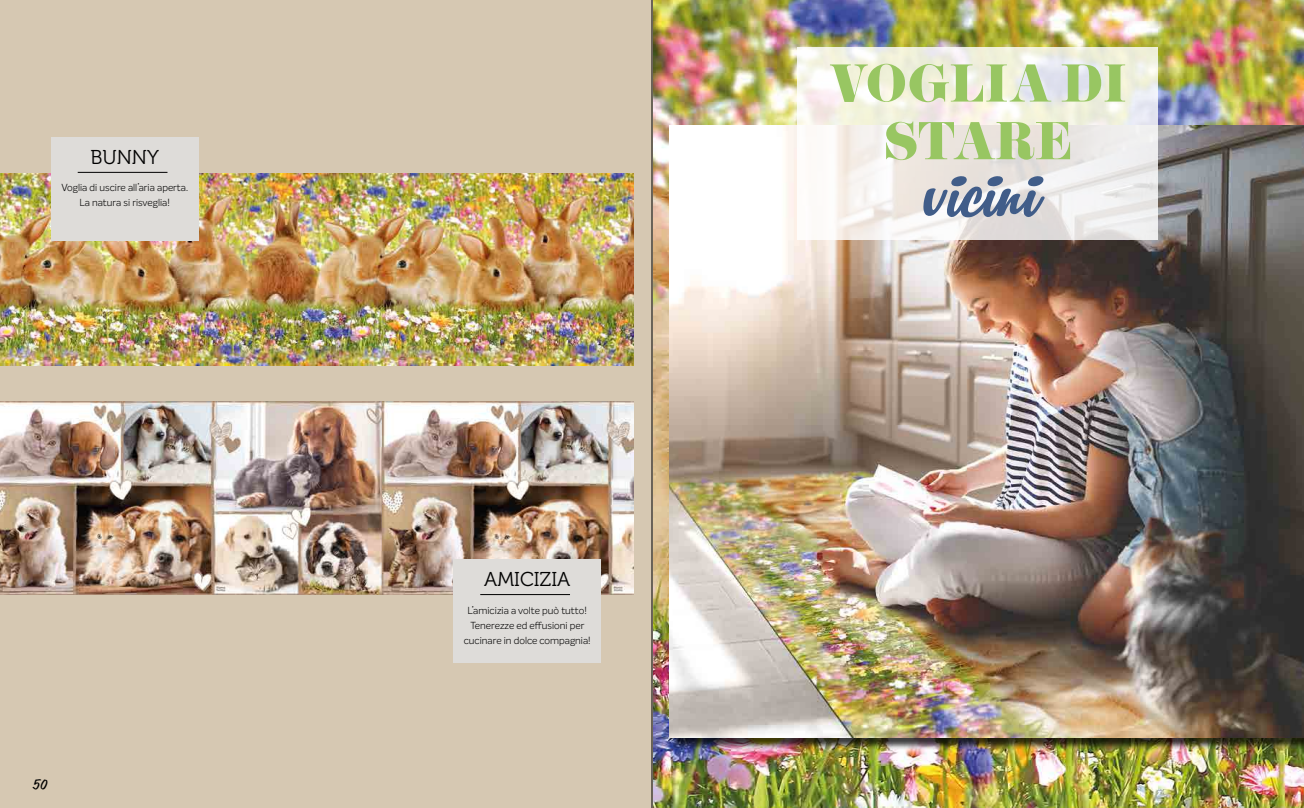
<style>
.page{position:relative;width:1304px;height:808px;background:#fff}
.page>*{position:absolute;margin:0;border:0;box-sizing:border-box;transform-origin:0 0}
.t1{font:italic 106.8px "Remachine Script Personal Use";color:#415d89}
.t2{font:55.7px/57.7px "Didoni URWD";color:#98c662;text-align:center}
.t3{font:20px "Museo 300";color:#000}
.t4{font:16px "Market Pro";color:#000}
.t5{font:300 10px/15px "Intelo";color:#000;text-align:center}
</style>
<div class="page">
<img style="left:652px;top:0;width:652px;height:808px">
<img style="left:0;top:0;width:652px;height:808px">
<img style="left:0;top:401px;width:633px;height:194px">
<div style="left:454px;top:560px;width:147px;height:103px;background:#dedcd9"></div>
<hr style="left:480px;top:594px;width:90px;height:1px;background:#000">
<div style="left:51px;top:138px;width:147px;height:103px;background:#dedcd9"></div>
<hr style="left:78px;top:172px;width:89px;height:1px;background:#000">
<div style="left:670px;top:127px;width:634px;height:623px;background:#000;opacity:.75"></div>
<img style="left:669px;top:126px;width:635px;height:611px">
<svg style="left:798px;top:47px;width:360px;height:193px"></svg>
<h3 class="t3" style="left:90px;top:146px;width:70px">BUNNY</h3>
<p class="t5" style="left:61px;top:180px;width:128px">Voglia di uscire all’aria aperta.<br>La natura si risveglia!</p>
<h3 class="t4" style="left:33px;top:773px;width:16px">50</h3>
<h3 class="t3" style="left:484px;top:568px;width:88px">AMICIZIA</h3>
<p class="t5" style="left:464px;top:603px;width:129px">L’amicizia a volte può tutto!<br>Tenerezze ed effusioni per cucinare in dolce compagnia!</p>
<h2 class="t2" style="left:830px;top:55px;width:298px">VOGLIA DI<br>STARE</h2>
<h1 class="t1" style="left:920px;top:127px;width:150px">vicini</h1>
</div>
